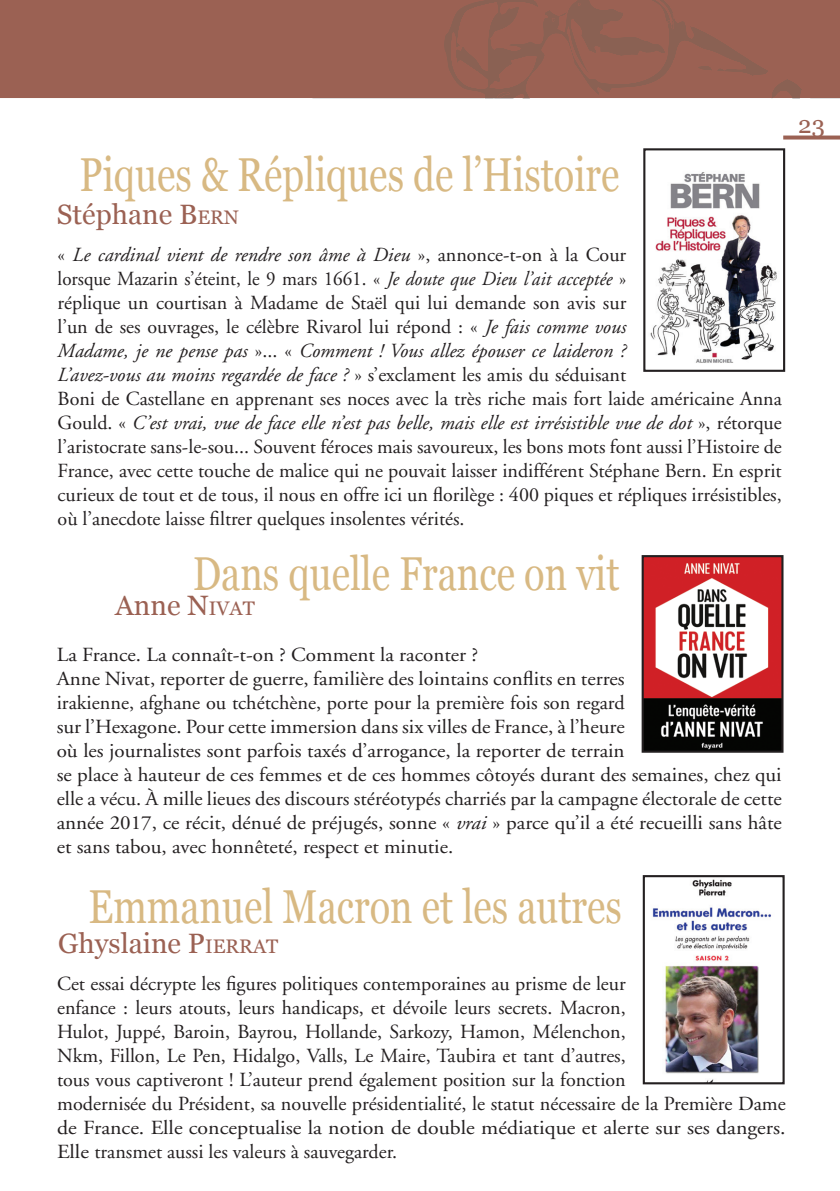
<style>
.page{position:relative;width:840px;height:1191px;background:#fff}
.page>*{position:absolute;margin:0;border:0;box-sizing:border-box;transform-origin:0 0}
.t1{font:47.6px "Georgia";color:#d8b983;scale:.8 1}
.t2{font:28px "Georgia";color:#9b6153}
.t3{font:24px "Georgia";color:#9b6153}
.texte{font:20px/24px "Adobe Garamond";color:#231f20}
.texte-2{font:20px/24px "Adobe Garamond";color:#231f20;scale:1.05 1}
.s1{font-style:inherit}
.s2{font-size:19.6px}
.s3{font-style:italic}
</style>
<div class="page">
<svg style="left:783px;top:135px;width:56px;height:4px"></svg>
<div style="left:0;top:0;width:839px;height:98px;background:#9b6153"></div>
<svg style="left:444px;top:0;width:358px;height:98px"></svg>
<img style="left:650px;top:172px;width:127px;height:191px">
<div style="left:643px;top:148px;width:141px;height:224px;border:2px solid #231f20"></div>
<img style="left:652px;top:879px;width:119px;height:202px">
<div style="left:642px;top:875px;width:142px;height:209px;border:2px solid #231f20"></div>
<img style="left:644px;top:558px;width:136px;height:191px">
<div style="left:641px;top:555px;width:142px;height:197px;border:2px solid #231f20"></div>
<p class="t1" style="left:80px;top:140px;width:676px">Piques &amp; Répliques de l’Histoire</p>
<p class="t2" style="left:57px;top:193px;width:183px">Stéphane <span class="s1">B</span><span class="s2">ERN</span></p>
<p class="texte" style="left:58px;top:243px;width:725px">« <span class="s3">Le cardinal vient de rendre son âme à Dieu</span> », annonce-t-on à la Cour<br>lorsque Mazarin s’éteint, le 9 mars 1661. « <span class="s3">Je doute que Dieu l’ait acceptée</span> »<br>réplique un courtisan à Madame de Staël qui lui demande son avis sur<br>l’un de ses ouvrages, le célèbre Rivarol lui répond : « <span class="s3">Je fais comme vous<br>Madame, je ne pense pas</span> »... « <span class="s3">Comment ! Vous allez épouser ce laideron ?<br>L’avez-vous au moins regardée de face ?</span> » s’exclament les amis du séduisant<br>Boni de Castellane en apprenant ses noces avec la très riche mais fort laide américaine Anna Gould. « <span class="s3">C’est vrai, vue de face elle n’est pas belle, mais elle est irrésistible vue de dot</span> », rétorque l’aristocrate sans-le-sou... Souvent féroces mais savoureux, les bons mots font aussi l’Histoire de France, avec cette touche de malice qui ne pouvait laisser indifférent Stéphane Bern. En esprit curieux de tout et de tous, il nous en offre ici un florilège : 400 piques et répliques irrésistibles, où l’anecdote laisse filtrer quelques insolentes vérités.</p>
<p class="t1" style="left:193px;top:538px;width:534px">Dans quelle France on vit</p>
<p class="t2" style="left:115px;top:584px;width:141px">Anne <span class="s1">N</span><span class="s2">IVAT</span></p>
<p class="texte-2" style="left:57px;top:643px;width:402px">La France. La connaît-t-on ? Comment la raconter ?</p>
<p class="texte-2" style="left:57px;top:667px;width:691px">Anne Nivat, reporter de guerre, familière des lointains conflits en terres<br>irakienne, afghane ou tchétchène, porte pour la première fois son regard<br>sur l’Hexagone. Pour cette immersion dans six villes de France, à l’heure<br>où les journalistes sont parfois taxés d’arrogance, la reporter de terrain<br>se place à hauteur de ces femmes et de ces hommes côtoyés durant des semaines, chez qui elle a vécu. À mille lieues des discours stéréotypés charriés par la campagne électorale de cette année 2017, ce récit, dénué de préjugés, sonne « <span class="s3">vrai</span> » parce qu’il a été recueilli sans hâte et sans tabou, avec honnêteté, respect et minutie.</p>
<p class="t1" style="left:89px;top:872px;width:667px">Emmanuel Macron et les autres</p>
<p class="t2" style="left:58px;top:922px;width:221px">Ghyslaine <span class="s1">P</span><span class="s2">IERRAT</span></p>
<p class="texte" style="left:57px;top:971px;width:729px">Cet essai décrypte les figures politiques contemporaines au prisme de leur<br>enfance : leurs atouts, leurs handicaps, et dévoile leurs secrets. Macron,<br>Hulot, Juppé, Baroin, Bayrou, Hollande, Sarkozy, Hamon, Mélenchon,<br>Nkm, Fillon, Le Pen, Hidalgo, Valls, Le Maire, Taubira et tant d’autres,<br>tous vous captiveront ! L’auteur prend également position sur la fonction<br>modernisée du Président, sa nouvelle présidentialité, le statut nécessaire de la Première Dame de France. Elle conceptualise la notion de double médiatique et alerte sur ses dangers.<br>Elle transmet aussi les valeurs à sauvegarder.</p>
<p class="t3" style="left:797px;top:107px;width:28px">23</p>
</div>
